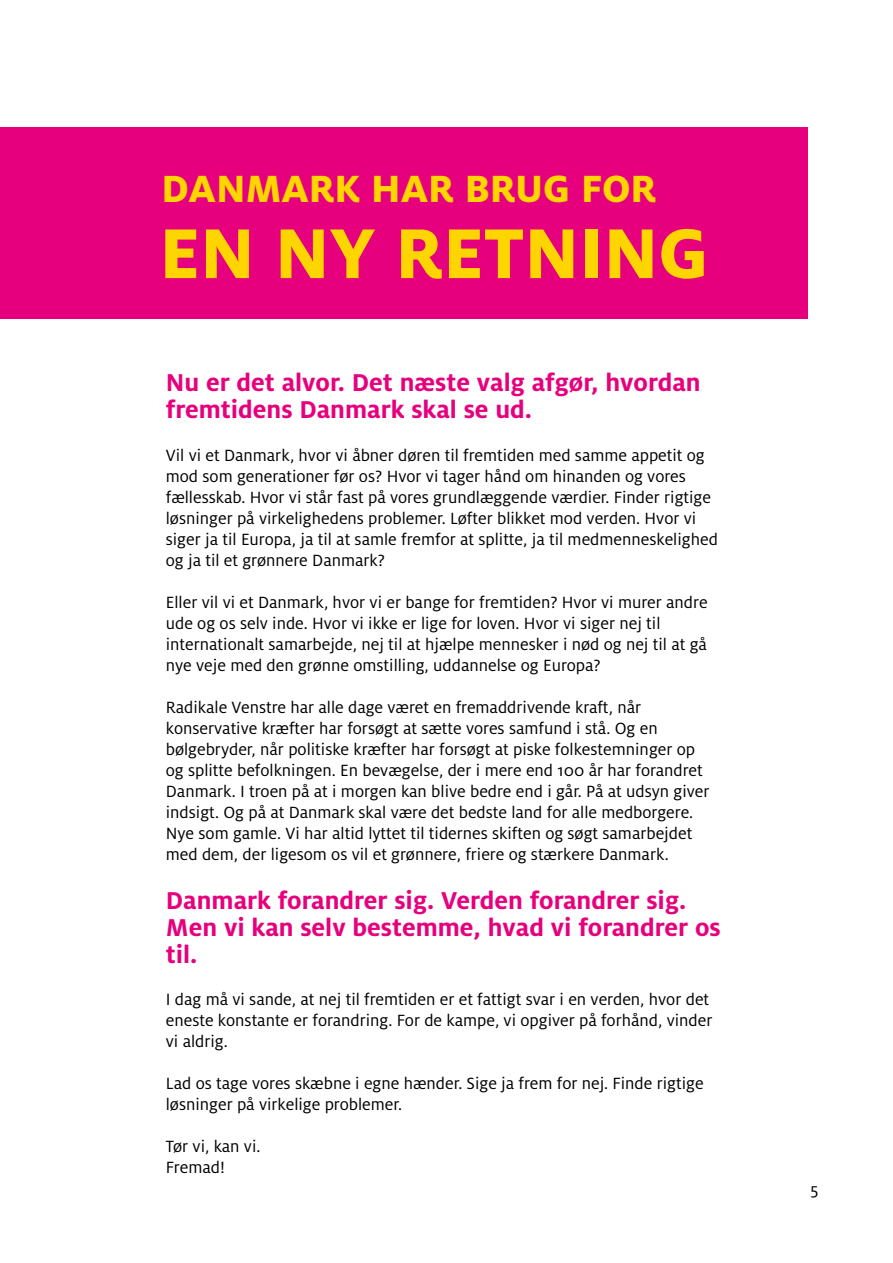
<style>
.page{position:relative;width:893px;height:1263px;background:#fff}
.page>*{position:absolute;margin:0;border:0;box-sizing:border-box;transform-origin:0 0}
.t1{font:800 78px "Milo OT";color:#ffd500}
.t2{font:800 42px "Milo OT";color:#ffd500}
.t3{font:700 27px/27px "Milo OT";color:#e6007d}
.t4{font:18px/21px "Milo OT";color:#000}
</style>
<div class="page">
<div style="left:0;top:128px;width:808px;height:191px;background:#e6007d"></div>
<h2 class="t2" style="left:162px;top:165px;width:496px">DANMARK HAR BRUG FOR</h2>
<h1 class="t1" style="left:159px;top:209px;width:551px">EN NY RETNING</h1>
<h3 class="t3" style="left:166px;top:369px;width:536px">Nu er det alvor. Det næste valg afgør, hvordan fremtidens Danmark skal se ud.</h3>
<p class="t4" style="left:166px;top:445px;width:554px">Vil vi et Danmark, hvor vi åbner døren til fremtiden med samme appetit og mod som generationer før os? Hvor vi tager hånd om hinanden og vores fællesskab. Hvor vi står fast på vores grundlæggende værdier. Finder rigtige løsninger på virkelighedens problemer. Løfter blikket mod verden. Hvor vi siger ja til Europa, ja til at samle fremfor at splitte, ja til medmenneskelighed og ja til et grønnere Danmark?</p>
<p class="t4" style="left:166px;top:592px;width:543px">Eller vil vi et Danmark, hvor vi er bange for fremtiden? Hvor vi murer andre ude og os selv inde. Hvor vi ikke er lige for loven. Hvor vi siger nej til internationalt samarbejde, nej til at hjælpe mennesker i nød og nej til at gå nye veje med den grønne omstilling, uddannelse og Europa?</p>
<p class="t4" style="left:166px;top:697px;width:545px">Radikale Venstre har alle dage været en fremaddrivende kraft, når konservative kræfter har forsøgt at sætte vores samfund i stå. Og en bølgebryder, når politiske kræfter har forsøgt at piske folkestemninger op og splitte befolkningen. En bevægelse, der i mere end 100 år har forandret Danmark. I troen på at i morgen kan blive bedre end i går. På at udsyn giver indsigt. Og på at Danmark skal være det bedste land for alle medborgere.<br>Nye som gamle. Vi har altid lyttet til tidernes skiften og søgt samarbejdet med dem, der ligesom os vil et grønnere, friere og stærkere Danmark.</p>
<h3 class="t3" style="left:166px;top:887px;width:556px">Danmark forandrer sig. Verden forandrer sig.<br>Men vi kan selv bestemme, hvad vi forandrer os til.</h3>
<p class="t4" style="left:166px;top:989px;width:548px">I dag må vi sande, at nej til fremtiden er et fattigt svar i en verden, hvor det eneste konstante er forandring. For de kampe, vi opgiver på forhånd, vinder vi aldrig.</p>
<p class="t4" style="left:166px;top:1073px;width:539px">Lad os tage vores skæbne i egne hænder. Sige ja frem for nej. Finde rigtige løsninger på virkelige problemer.</p>
<p class="t4" style="left:166px;top:1136px;width:96px">Tør vi, kan vi.<br>Fremad!</p>
<p class="t4" style="left:810px;top:1179px;width:10px">5</p>
</div>
